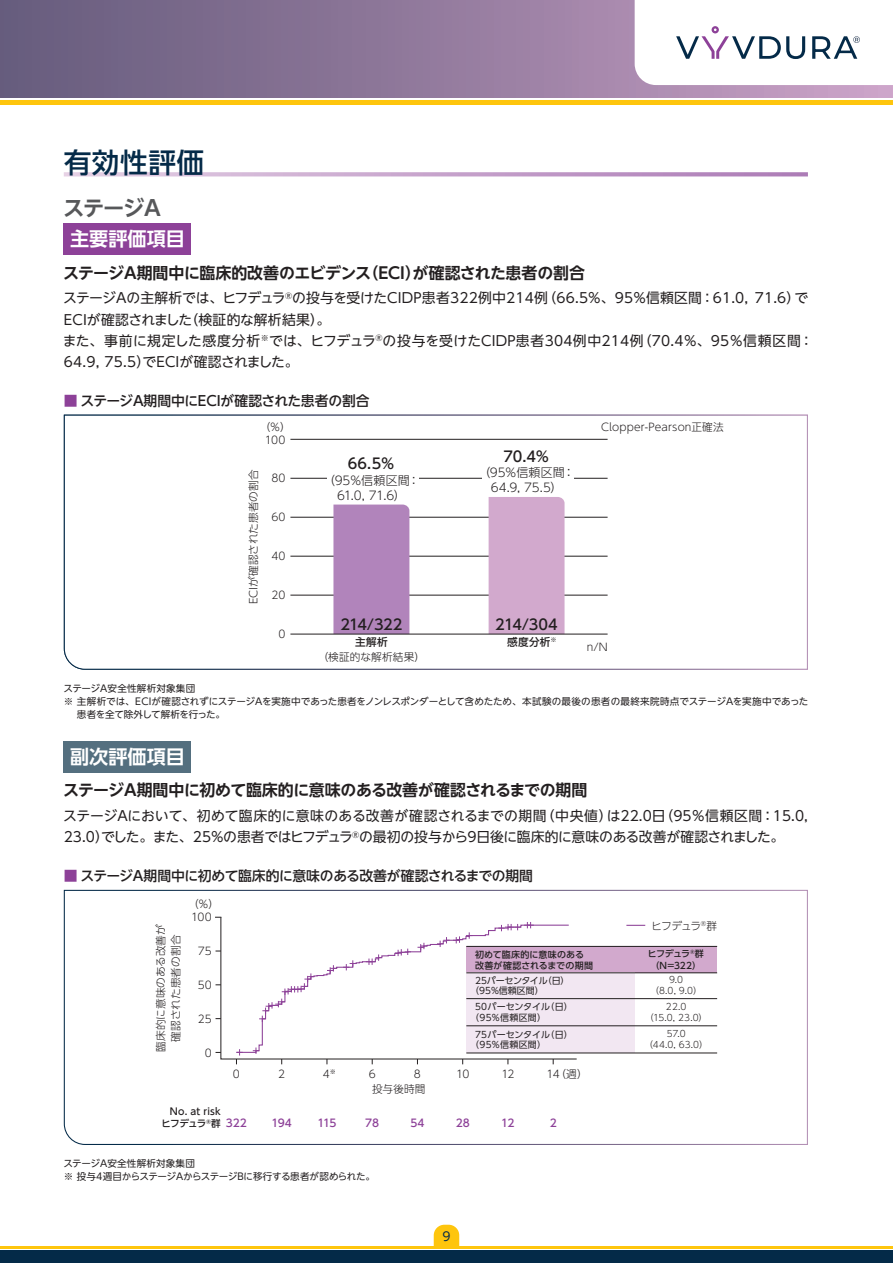
<style>
.page{position:relative;width:893px;height:1263px;background:#fff}
.page>*{position:absolute;margin:0;border:0;box-sizing:border-box;transform-origin:0 0}
.t1{font:500 27.6px "UD Shin Go Pro";letter-spacing:.02em;color:#042a48}
.t2{font:700 21.3px "UD Shin Go NT Pro De";letter-spacing:-.055em;color:#57585a}
.t3{font:700 19.2px "UD Shin Go NT Pro De";color:#fff}
.t4{font:700 15.9px "UD Shin Go NT Pro De";letter-spacing:-.01em;color:#231f20}
.t5{font:500 14.55px "UD Shin Go Pro";letter-spacing:-.03em;color:#231f20}
.t6{font:13.8px/21.3px "UD Shin Go NT Pro";letter-spacing:.005em;color:#231f20}
.t7{font:500 13.8px "UD Shin Go NT Pro";letter-spacing:-.03em;color:#231f20}
.t8{font:500 13.8px "UD Shin Go NT Pro";letter-spacing:-.01em;color:#231f20}
.t9{font:12.15px "UD Shin Go NT Pro";color:#042a48}
.t10{font:300 12px/15px "UD Shin Go Pro";color:#231f20;text-align:center}
.t11{font:300 10.65px/15.1px "UD Shin Go Pro";letter-spacing:.005em;color:#231f20;text-align:center}
.t12{font:500 10.65px "UD Shin Go Pro";letter-spacing:-.035em;color:#8d4198}
.t13{font:500 10.65px "UD Shin Go Pro";letter-spacing:.035em;color:#231f20}
.t14{font:9.6px/12.8px "UD Shin Go NT Pro";color:#231f20}
.t15{font:500 9.6px/12.8px "UD Shin Go Pro";letter-spacing:.01em;color:#231f20}
.t16{font:9.6px "UD Shin Go NT Pro";letter-spacing:-.04em;color:#231f20}
.t17{font:9.6px "UD Shin Go NT Pro";letter-spacing:.02em;color:#231f20}
.t18{font:9px/10.5px "UD Shin Go Pro";letter-spacing:.025em;color:#231f20}
.t19{font:300 9px/10.5px "UD Shin Go Pro";color:#231f20;text-align:center}
.t20{font:500 9px/11.2px "UD Shin Go Pro";letter-spacing:.005em;color:#231f20}
.t21{font:9px/10.5px "UD Shin Go Pro";color:#231f20}
.t22{font:500 9px/11.2px "UD Shin Go Pro";letter-spacing:-.05em;color:#231f20;text-align:center}
.s1{color:#8d4198}
.s2{font-size:10.65px;color:#8d4198}
</style>
<div class="page">
<div style="left:0;top:1250px;width:893px;height:13px;background:#042a48"></div>
<hr style="left:0;top:1246px;width:893px;height:2px;background:#fec50d">
<div style="left:0;top:0;width:893px;height:98px;background:linear-gradient(to right,#63597a,#cba2c7)"></div>
<hr style="left:0;top:100px;width:893px;height:4px;background:#fec50d">
<svg style="left:434px;top:1225px;width:25px;height:21px"></svg>
<svg style="left:635px;top:0;width:258px;height:85px"></svg>
<svg style="left:64px;top:172px;width:744px;height:4px;background:#caa9cf"></svg>
<div style="left:64px;top:223px;width:127px;height:32px;background:#8d4198"></div>
<div style="left:64px;top:741px;width:127px;height:32px;background:#546f7f"></div>
<svg style="left:63px;top:414px;width:745px;height:256px"></svg>
<svg style="left:63px;top:889px;width:745px;height:256px"></svg>
<h1 class="t1" style="left:64px;top:140px;width:142px">有効性評価</h1>
<h2 class="t2" style="left:63px;top:191px;width:99px">ステージA</h2>
<h3 class="t3" style="left:70px;top:224px;width:116px">主要評価項目</h3>
<p class="t4" style="left:63px;top:260px;width:523px">ステージA期間中に臨床的改善のエビデンス（ECI）が確認された患者の割合</p>
<p class="t6" style="left:63px;top:287px;width:752px">ステージAの主解析では、ヒフデュラ<sup>®</sup>の投与を受けたCIDP患者322例中214例（66.5％、95％信頼区間：61.0, 71.6）でECIが確認されました（検証的な解析結果）。<br>また、事前に規定した感度分析<sup>※</sup>では、ヒフデュラ<sup>®</sup>の投与を受けたCIDP患者304例中214例（70.4％、95％信頼区間：64.9, 75.5）でECIが確認されました。</p>
<p class="t8" style="left:64px;top:389px;width:307px"><span class="s1">■</span> ステージA期間中にECIが確認された患者の割合</p>
<p class="t11" style="left:260px;top:419px;width:32px">（％）</p>
<p class="t11" style="left:245px;top:604px;width:136px;rotate:-90deg">ECIが確認された患者の割合</p>
<p class="t11" style="left:601px;top:419px;width:124px">Clopper-Pearson正確法</p>
<p class="t11" style="left:265px;top:431px;width:22px">100</p>
<p class="t11" style="left:271px;top:470px;width:16px">80</p>
<p class="t11" style="left:271px;top:509px;width:16px">60</p>
<p class="t11" style="left:271px;top:548px;width:16px">40</p>
<p class="t11" style="left:272px;top:587px;width:15px">20</p>
<p class="t11" style="left:278px;top:626px;width:9px">0</p>
<p class="t5" style="left:503px;top:444px;width:48px">70.4％</p>
<p class="t10" style="left:478px;top:464px;width:98px">（95％信頼区間：<br>64.9, 75.5）</p>
<p class="t5" style="left:348px;top:452px;width:48px">66.5％</p>
<p class="t10" style="left:323px;top:472px;width:98px">（95％信頼区間：<br>61.0, 71.6）</p>
<p class="t5" style="left:340px;top:613px;width:63px">214/322</p>
<p class="t5" style="left:495px;top:613px;width:64px">214/304</p>
<p class="t13" style="left:355px;top:633px;width:34px">主解析</p>
<p class="t11" style="left:318px;top:649px;width:109px">（検証的な解析結果）</p>
<p class="t13" style="left:507px;top:633px;width:51px">感度分析<sup>※</sup></p>
<p class="t11" style="left:587px;top:639px;width:22px">n/N</p>
<p class="t17" style="left:63px;top:681px;width:133px">ステージA安全性解析対象集団</p>
<p class="t14" style="left:64px;top:694px;width:746px">※ 主解析では、ECIが確認されずにステージAを実施中であった患者をノンレスポンダーとして含めたため、本試験の最後の患者の最終来院時点でステージAを実施中であった</p>
<p class="t16" style="left:77px;top:706px;width:150px">患者を全て除外して解析を行った。</p>
<h3 class="t3" style="left:70px;top:741px;width:116px">副次評価項目</h3>
<p class="t4" style="left:63px;top:777px;width:526px">ステージA期間中に初めて臨床的に意味のある改善が確認されるまでの期間</p>
<p class="t6" style="left:63px;top:805px;width:746px">ステージAにおいて、初めて臨床的に意味のある改善が確認されるまでの期間（中央値）は22.0日（95％信頼区間：15.0,<br>23.0）でした。また、25％の患者ではヒフデュラ<sup>®</sup>の最初の投与から9日後に臨床的に意味のある改善が確認されました。</p>
<p class="t7" style="left:64px;top:864px;width:471px"><span class="s1">■</span> ステージA期間中に初めて臨床的に意味のある改善が確認されるまでの期間</p>
<p class="t11" style="left:191px;top:909px;width:22px">100</p>
<p class="t11" style="left:198px;top:943px;width:15px">75</p>
<p class="t11" style="left:198px;top:977px;width:16px">50</p>
<p class="t11" style="left:198px;top:1011px;width:16px">25</p>
<p class="t11" style="left:205px;top:1044px;width:9px">0</p>
<p class="t11" style="left:233px;top:1066px;width:9px">0</p>
<p class="t11" style="left:278px;top:1066px;width:9px">2</p>
<p class="t11" style="left:323px;top:1066px;width:15px">4<sup>※</sup></p>
<p class="t11" style="left:369px;top:1066px;width:9px">6</p>
<p class="t11" style="left:414px;top:1066px;width:9px">8</p>
<p class="t11" style="left:456px;top:1066px;width:15px">10</p>
<p class="t11" style="left:501px;top:1066px;width:15px">12</p>
<p class="t15" style="left:161px;top:1104px;width:87px;text-indent:9px">No. at risk<br>ヒフデュラ<sup>®</sup>群 <span class="s2">322</span></p>
<p class="t11" style="left:188px;top:896px;width:32px">（％）</p>
<p class="t11" style="left:652px;top:917px;width:67px">ヒフデュラ<sup>®</sup>群</p>
<p class="t11" style="left:153px;top:1052px;width:129px;rotate:-90deg">臨床的に意味のある改善が確認された患者の割合</p>
<p class="t22" style="left:648px;top:948px;width:58px">ヒフデュラ<sup>®</sup>群（N=322）</p>
<p class="t20" style="left:475px;top:948px;width:119px">初めて臨床的に意味のある改善が確認されるまでの期間</p>
<p class="t21" style="left:470px;top:975px;width:101px;text-indent:5px">25パーセンタイル（日）（95%信頼区間）</p>
<p class="t18" style="left:470px;top:1001px;width:104px;text-indent:5px">50パーセンタイル（日）（95%信頼区間）</p>
<p class="t19" style="left:650px;top:974px;width:53px">9.0<br>（8.0, 9.0）</p>
<p class="t19" style="left:645px;top:1001px;width:64px">22.0<br>（15.0, 23.0）</p>
<p class="t18" style="left:470px;top:1029px;width:104px;text-indent:5px">75パーセンタイル（日）（95%信頼区間）</p>
<p class="t19" style="left:644px;top:1028px;width:65px">57.0<br>（44.0, 63.0）</p>
<p class="t11" style="left:547px;top:1066px;width:43px">14（週）</p>
<p class="t11" style="left:372px;top:1081px;width:55px">投与後時間</p>
<p class="t12" style="left:271px;top:1115px;width:22px">194</p>
<p class="t12" style="left:317px;top:1115px;width:21px">115</p>
<p class="t12" style="left:365px;top:1115px;width:15px">78</p>
<p class="t12" style="left:410px;top:1115px;width:16px">54</p>
<p class="t12" style="left:456px;top:1115px;width:16px">28</p>
<p class="t12" style="left:501px;top:1115px;width:15px">12</p>
<p class="t12" style="left:550px;top:1115px;width:9px">2</p>
<p class="t14" style="left:63px;top:1157px;width:313px">ステージA安全性解析対象集団<br>※ 投与4週目からステージAからステージBに移行する患者が認められた。</p>
<p class="t9" style="left:442px;top:1227px;width:10px">9</p>
</div>
